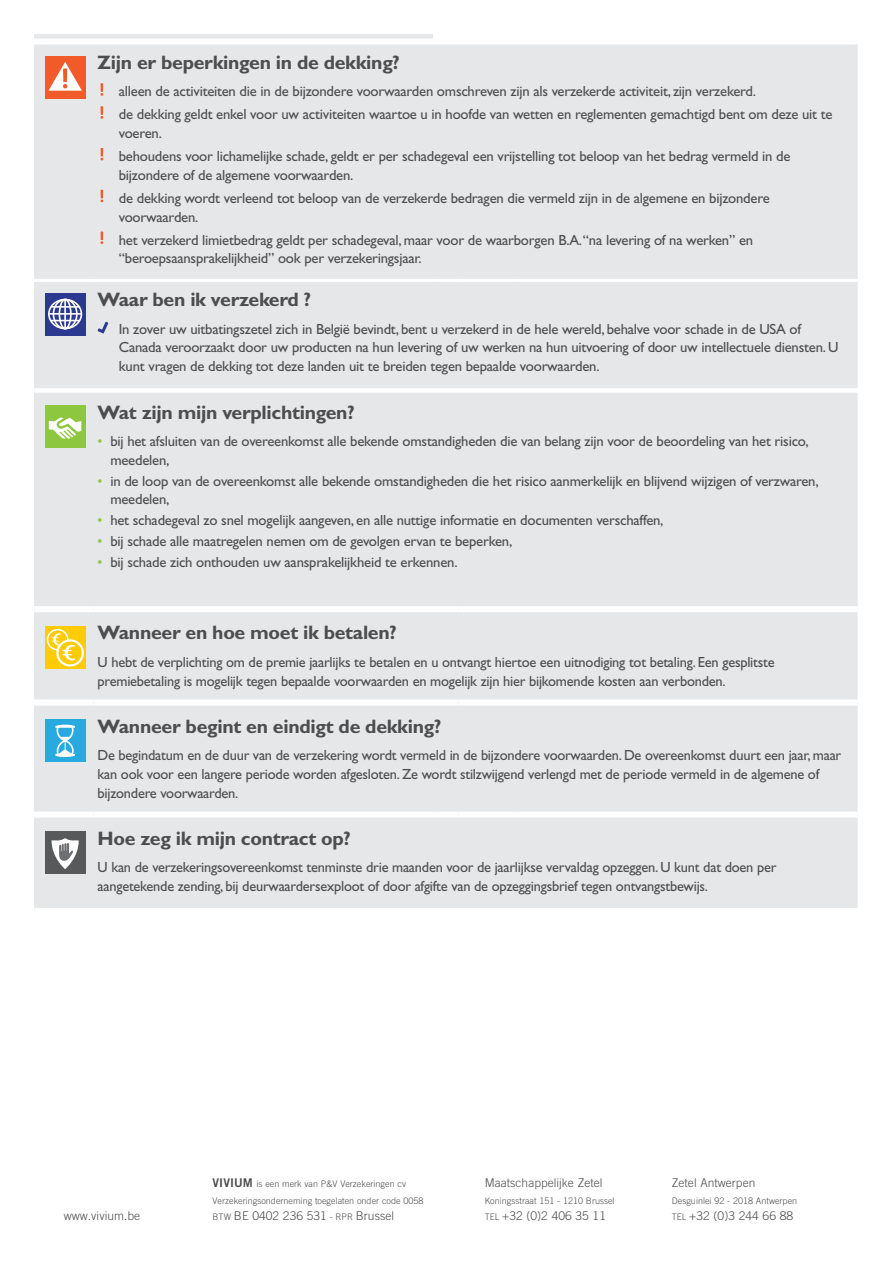
<style>
.page{position:relative;width:893px;height:1263px;background:#fff}
.page>*{position:absolute;margin:0;border:0;box-sizing:border-box;transform-origin:0 0}
.t1{font:700 19.5px "Gill Sans Std";letter-spacing:-.015em;color:#4d4d4f}
.t2{font:14.7px/18.8px "Gill Sans Std";letter-spacing:-.015em;color:#4d4d4f}
.t3{font:300 12px "Trade Gothic LT Std";letter-spacing:.005em;color:#4d4d4f}
.t4{font:300 9px/16.5px "Trade Gothic LT Std";letter-spacing:.005em;color:#4d4d4f}
.s1{color:#8dc73f}
.s2{font-family:"Trade Gothic LT Std Bd 2";font-weight:400;font-size:12px}
.s3{font-size:9px}
</style>
<div class="page">
<div style="left:34px;top:34px;width:824px;height:874px;background:#e6e7e8"></div>
<div style="left:93px;top:606px;width:340px;height:6px;background:#fff"></div>
<div style="left:433px;top:606px;width:26px;height:6px;background:#fff"></div>
<div style="left:459px;top:606px;width:59px;height:6px;background:#fff"></div>
<div style="left:518px;top:606px;width:340px;height:6px;background:#fff"></div>
<div style="left:93px;top:699px;width:340px;height:6px;background:#fff"></div>
<div style="left:433px;top:699px;width:26px;height:6px;background:#fff"></div>
<div style="left:459px;top:699px;width:59px;height:6px;background:#fff"></div>
<div style="left:518px;top:699px;width:340px;height:6px;background:#fff"></div>
<div style="left:93px;top:811px;width:340px;height:6px;background:#fff"></div>
<div style="left:433px;top:811px;width:26px;height:6px;background:#fff"></div>
<div style="left:459px;top:811px;width:59px;height:6px;background:#fff"></div>
<div style="left:518px;top:811px;width:340px;height:6px;background:#fff"></div>
<div style="left:34px;top:606px;width:59px;height:6px;background:#fff"></div>
<div style="left:34px;top:699px;width:59px;height:6px;background:#fff"></div>
<div style="left:34px;top:811px;width:59px;height:6px;background:#fff"></div>
<hr style="left:34px;top:42px;width:59px;height:3px;background:#fff">
<hr style="left:93px;top:42px;width:340px;height:3px;background:#fff">
<hr style="left:433px;top:42px;width:26px;height:3px;background:#fff">
<hr style="left:459px;top:42px;width:59px;height:3px;background:#fff">
<hr style="left:518px;top:42px;width:340px;height:3px;background:#fff">
<hr style="left:34px;top:279px;width:59px;height:3px;background:#fff">
<hr style="left:93px;top:279px;width:340px;height:3px;background:#fff">
<hr style="left:433px;top:279px;width:26px;height:3px;background:#fff">
<hr style="left:459px;top:279px;width:59px;height:3px;background:#fff">
<hr style="left:518px;top:279px;width:340px;height:3px;background:#fff">
<div style="left:45px;top:56px;width:41px;height:42px;background:#f15a29"></div>
<svg style="left:48px;top:62px;width:34px;height:29px"></svg>
<svg style="left:101px;top:83px;width:2px;height:13px"></svg>
<svg style="left:101px;top:106px;width:2px;height:13px"></svg>
<svg style="left:101px;top:148px;width:2px;height:12px"></svg>
<svg style="left:101px;top:189px;width:2px;height:13px"></svg>
<svg style="left:101px;top:231px;width:2px;height:13px"></svg>
<svg style="left:45px;top:293px;width:41px;height:43px"></svg>
<div style="left:48px;top:299px;width:34px;height:30px;border:2px solid #fff;border-radius:50%"></div>
<div style="left:53px;top:299px;width:25px;height:30px;border:2px solid #fff;border-radius:50%"></div>
<div style="left:59px;top:299px;width:13px;height:30px;border:2px solid #fff;border-radius:50%"></div>
<hr style="left:64px;top:300px;width:2px;height:29px;background:#fff">
<hr style="left:51px;top:306px;width:29px;height:2px;background:#fff">
<svg style="left:51px;top:320px;width:29px;height:1px"></svg>
<hr style="left:49px;top:313px;width:32px;height:2px;background:#fff">
<svg style="left:98px;top:322px;width:10px;height:11px"></svg>
<div style="left:45px;top:405px;width:41px;height:43px;background:#8dc63f"></div>
<svg style="left:49px;top:417px;width:33px;height:22px"></svg>
<svg style="left:45px;top:626px;width:41px;height:43px"></svg>
<div style="left:47px;top:629px;width:22px;height:21px;border:2px solid #fff;border-radius:50%"></div>
<svg style="left:57px;top:640px;width:26px;height:25px"></svg>
<div style="left:56px;top:639px;width:28px;height:27px;border:2px solid #fff;border-radius:50%"></div>
<svg style="left:51px;top:632px;width:25px;height:30px"></svg>
<div style="left:45px;top:719px;width:41px;height:43px;background:#28aae1"></div>
<svg style="left:55px;top:725px;width:20px;height:32px"></svg>
<div style="left:45px;top:831px;width:41px;height:43px;background:#58595b"></div>
<svg style="left:52px;top:838px;width:27px;height:31px"></svg>
<h1 class="t1" style="left:98px;top:51px;width:304px">Zijn er beperkingen in de dekking?</h1>
<p class="t2" style="left:119px;top:80px;width:715px;line-height:23px">alleen de activiteiten die in de bijzondere voorwaarden omschreven zijn als verzekerde activiteit, zijn verzekerd.<br>de dekking geldt enkel voor uw activiteiten waartoe u in hoofde van wetten en reglementen gemachtigd bent om deze uit te</p>
<p class="t2" style="left:119px;top:122px;width:673px;line-height:23px">voeren.<br>behoudens voor lichamelijke schade, geldt er per schadegeval een vrijstelling tot beloop van het bedrag vermeld in de</p>
<p class="t2" style="left:119px;top:164px;width:652px;line-height:23px">bijzondere of de algemene voorwaarden.<br>de dekking wordt verleend tot beloop van de verzekerde bedragen die vermeld zijn in de algemene en bijzondere</p>
<p class="t2" style="left:119px;top:205px;width:636px;line-height:23px">voorwaarden.<br>het verzekerd limietbedrag geldt per schadegeval, maar voor de waarborgen B.A.“na levering of na werken” en</p>
<p class="t2" style="left:119px;top:249px;width:305px">“beroepsaansprakelijkheid” ook per verzekeringsjaar.</p>
<h1 class="t1" style="left:98px;top:288px;width:215px">Waar ben ik verzekerd ?</h1>
<p class="t2" style="left:119px;top:319px;width:721px">In zover uw uitbatingszetel zich in België bevindt, bent u verzekerd in de hele wereld, behalve voor schade in de USA of<br>Canada veroorzaakt door uw producten na hun levering of uw werken na hun uitvoering of door uw intellectuele diensten. U kunt vragen de dekking tot deze landen uit te breiden tegen bepaalde voorwaarden.</p>
<h1 class="t1" style="left:98px;top:401px;width:259px">Wat zijn mijn verplichtingen?</h1>
<p class="t2" style="left:110px;top:432px;width:700px;text-indent:-13px"><span class="s1">•</span> bij het afsluiten van de overeenkomst alle bekende omstandigheden die van belang zijn voor de beoordeling van het risico, meedelen,</p>
<p class="t2" style="left:110px;top:471px;width:710px;text-indent:-13px"><span class="s1">•</span> in de loop van de overeenkomst alle bekende omstandigheden die het risico aanmerkelijk en blijvend wijzigen of verzwaren, meedelen,</p>
<p class="t2" style="left:98px;top:511px;width:567px"><span class="s1">•</span> het schadegeval zo snel mogelijk aangeven, en alle nuttige informatie en documenten verschaffen,</p>
<p class="t2" style="left:98px;top:532px;width:416px"><span class="s1">•</span> bij schade alle maatregelen nemen om de gevolgen ervan te beperken,</p>
<p class="t2" style="left:98px;top:553px;width:361px"><span class="s1">•</span> bij schade zich onthouden uw aansprakelijkheid te erkennen.</p>
<h1 class="t1" style="left:98px;top:621px;width:301px">Wanneer en hoe moet ik betalen?</h1>
<p class="t2" style="left:98px;top:652px;width:678px">U hebt de verplichting om de premie jaarlijks te betalen en u ontvangt hiertoe een uitnodiging tot betaling. Een gesplitste premiebetaling is mogelijk tegen bepaalde voorwaarden en mogelijk zijn hier bijkomende kosten aan verbonden.</p>
<h1 class="t1" style="left:98px;top:715px;width:345px">Wanneer begint en eindigt de dekking?</h1>
<p class="t2" style="left:98px;top:746px;width:745px">De begindatum en de duur van de verzekering wordt vermeld in de bijzondere voorwaarden. De overeenkomst duurt een jaar, maar kan ook voor een langere periode worden afgesloten. Ze wordt stilzwijgend verlengd met de periode vermeld in de algemene of bijzondere voorwaarden.</p>
<h1 class="t1" style="left:98px;top:827px;width:255px">Hoe zeg ik mijn contract op?</h1>
<p class="t2" style="left:98px;top:858px;width:680px">U kan de verzekeringsovereenkomst tenminste drie maanden voor de jaarlijkse vervaldag opzeggen. U kunt dat doen per aangetekende zending, bij deurwaardersexploot of door afgifte van de opzeggingsbrief tegen ontvangstbewijs.</p>
<p class="t4" style="left:213px;top:1176px;width:212px"><span class="s2">VIVIUM</span> is een merk van P&amp;V Verzekeringen cv<br>Verzekeringsonderneming toegelaten onder code 0058</p>
<p class="t3" style="left:64px;top:1209px;width:78px">www.vivium.be</p>
<p class="t3" style="left:213px;top:1209px;width:183px"><span class="s3">BTW</span> BE 0402 236 531 <span class="s3">- RPR</span> Brussel</p>
<p class="t3" style="left:485px;top:1176px;width:119px">Maatschappelijke Zetel</p>
<p class="t4" style="left:485px;top:1192px;width:131px">Koningsstraat 151 - 1210 Brussel</p>
<p class="t3" style="left:485px;top:1209px;width:123px"><span class="s3">TEL</span> +32 (0)2 406 35 11</p>
<p class="t3" style="left:672px;top:1176px;width:85px">Zetel Antwerpen</p>
<p class="t4" style="left:672px;top:1192px;width:127px">Desguinlei 92 - 2018 Antwerpen</p>
<p class="t3" style="left:672px;top:1209px;width:123px"><span class="s3">TEL</span> +32 (0)3 244 66 88</p>
</div>
